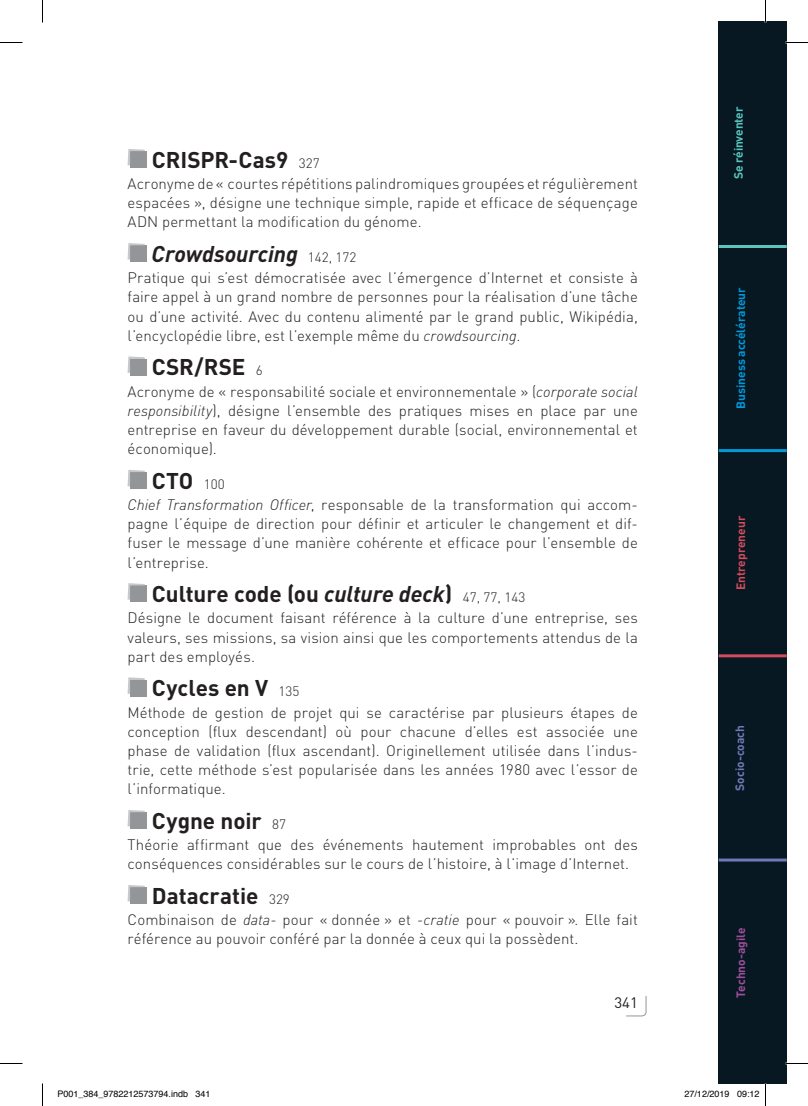
<style>
.page{position:relative;width:808px;height:1106px;background:#fff}
.page>*{position:absolute;margin:0;border:0;box-sizing:border-box;transform-origin:0 0}
.t1{font:700 22.5px "DIN";color:#231f20}
.t2{font:italic 700 22.5px "DIN";color:#231f20}
.t3{font:300 15px/19.2px "DIN";letter-spacing:.005em;color:#231f20;text-align:justify}
.t4{font:15px "DIN";color:#231f20}
.t5{font:700 12px "DIN";color:#0099da}
.t6{font:700 12px "DIN";color:#d34b5c}
.t7{font:700 12px "DIN";color:#9e4d9a}
.t8{font:700 12px "DIN";letter-spacing:-.01em;color:#5ac4bd}
.t9{font:700 12px "DIN";color:#6e79b5}
.t10{font:9px "Helvetica";color:#000}
.s1{font-weight:300;font-size:13.5px}
.s2{font-weight:300;font-style:normal;font-size:13.5px}
.s3{font-style:italic}
</style>
<div class="page">
<svg style="left:626px;top:996px;width:21px;height:20px"></svg>
<div style="left:719px;top:858px;width:68px;height:226px;background:#071822"></div>
<div style="left:719px;top:654px;width:68px;height:204px;background:#071822"></div>
<div style="left:719px;top:450px;width:68px;height:204px;background:#071822"></div>
<div style="left:719px;top:246px;width:68px;height:204px;background:#071822"></div>
<hr style="left:719px;top:654px;width:68px;height:3px;background:#d34b5c">
<hr style="left:719px;top:858px;width:68px;height:3px;background:#6e79b5">
<div style="left:719px;top:21px;width:68px;height:225px;background:#071822"></div>
<hr style="left:719px;top:449px;width:68px;height:3px;background:#0099da">
<hr style="left:719px;top:245px;width:68px;height:3px;background:#5ac4bd">
<div style="left:130px;top:151px;width:17px;height:17px;background:#939598"></div>
<svg style="left:128px;top:149px;width:17px;height:17px"></svg>
<div style="left:130px;top:245px;width:17px;height:17px;background:#939598"></div>
<svg style="left:128px;top:243px;width:17px;height:17px"></svg>
<div style="left:130px;top:359px;width:17px;height:16px;background:#939598"></div>
<svg style="left:128px;top:356px;width:17px;height:17px"></svg>
<div style="left:130px;top:472px;width:17px;height:16px;background:#939598"></div>
<svg style="left:128px;top:470px;width:17px;height:17px"></svg>
<div style="left:130px;top:585px;width:17px;height:17px;background:#939598"></div>
<svg style="left:128px;top:583px;width:17px;height:17px"></svg>
<div style="left:130px;top:680px;width:17px;height:16px;background:#939598"></div>
<svg style="left:128px;top:677px;width:17px;height:17px"></svg>
<div style="left:130px;top:812px;width:17px;height:16px;background:#939598"></div>
<svg style="left:128px;top:810px;width:17px;height:17px"></svg>
<div style="left:130px;top:887px;width:17px;height:16px;background:#939598"></div>
<svg style="left:128px;top:885px;width:17px;height:17px"></svg>
<hr style="left:785px;top:1062px;width:23px;height:2px;background:#fff">
<hr style="left:764px;top:0;width:2px;height:23px;background:#fff">
<svg style="left:0;top:42px;width:22px;height:1px"></svg>
<svg style="left:785px;top:42px;width:23px;height:1px"></svg>
<svg style="left:0;top:1063px;width:22px;height:1px"></svg>
<svg style="left:785px;top:1063px;width:23px;height:1px"></svg>
<svg style="left:42px;top:0;width:1px;height:23px"></svg>
<svg style="left:42px;top:1083px;width:1px;height:22px"></svg>
<svg style="left:765px;top:0;width:1px;height:23px"></svg>
<svg style="left:764px;top:1083px;width:2px;height:22px"></svg>
<h1 class="t1" style="left:152px;top:145px;width:169px">CRISPR-Cas9 <span class="s1">327</span></h1>
<p class="t3" style="left:128px;top:174px;width:512px">Acronyme de « courtes répétitions palindromiques groupées et régulièrement espacées », désigne une technique simple, rapide et efficace de séquençage ADN permettant la modification du génome.</p>
<h1 class="t2" style="left:152px;top:239px;width:206px">Crowdsourcing <span class="s2">142, 172</span></h1>
<p class="t3" style="left:128px;top:268px;width:512px">Pratique qui s’est démocratisée avec l’émergence d’Internet et consiste à faire appel à un grand nombre de personnes pour la réalisation d’une tâche ou d’une activité. Avec du contenu alimenté par le grand public, Wikipédia, l’encyclopédie libre, est l’exemple même du <span class="s3">crowdsourcing</span>.</p>
<h1 class="t1" style="left:152px;top:352px;width:112px">CSR/RSE <span class="s1">6</span></h1>
<p class="t3" style="left:128px;top:381px;width:512px">Acronyme de « responsabilité sociale et environnementale » (<span class="s3">corporate social responsibility</span>), désigne l’ensemble des pratiques mises en place par une entreprise en faveur du développement durable (social, environnemental et économique).</p>
<h1 class="t1" style="left:152px;top:466px;width:74px">CTO <span class="s1">100</span></h1>
<p class="t3" style="left:128px;top:495px;width:512px"><span class="s3">Chief Transformation Officer</span>, responsable de la transformation qui accom&shy;pagne l’équipe de direction pour définir et articuler le changement et dif&shy;fuser le message d’une manière cohérente et efficace pour l’ensemble de l’entreprise.</p>
<h1 class="t1" style="left:152px;top:579px;width:375px">Culture code (ou <span class="s3">culture deck</span>) <span class="s1">47, 77, 143</span></h1>
<p class="t3" style="left:128px;top:608px;width:512px">Désigne le document faisant référence à la culture d’une entreprise, ses valeurs, ses missions, sa vision ainsi que les comportements attendus de la part des employés.</p>
<h1 class="t1" style="left:152px;top:673px;width:149px">Cycles en V <span class="s1">135</span></h1>
<p class="t3" style="left:128px;top:702px;width:512px">Méthode de gestion de projet qui se caractérise par plusieurs étapes de conception (flux descendant) où pour chacune d’elles est associée une phase de validation (flux ascendant). Originellement utilisée dans l’indus&shy;trie, cette méthode s’est popularisée dans les années 1980 avec l’essor de l’informatique.</p>
<h1 class="t1" style="left:152px;top:806px;width:136px">Cygne noir <span class="s1">87</span></h1>
<p class="t3" style="left:128px;top:835px;width:512px">Théorie affirmant que des événements hautement improbables ont des conséquences considérables sur le cours de l’histoire, à l’image d’Internet.</p>
<h1 class="t1" style="left:152px;top:881px;width:139px">Datacratie <span class="s1">329</span></h1>
<p class="t3" style="left:128px;top:910px;width:512px">Combinaison de <span class="s3">data-</span> pour « donnée » et <span class="s3">-cratie</span> pour « pouvoir »<span class="s3">.</span> Elle fait référence au pouvoir conféré par la donnée à ceux qui la possèdent.</p>
<p class="t4" style="left:614px;top:993px;width:25px">341</p>
<p class="t8" style="left:731px;top:179px;width:74px;rotate:-90deg">Se réinventer</p>
<p class="t5" style="left:733px;top:409px;width:123px;rotate:-90deg">Business accélérateur</p>
<p class="t6" style="left:733px;top:590px;width:76px;rotate:-90deg">Entrepreneur</p>
<p class="t9" style="left:732px;top:790px;width:67px;rotate:-90deg">Socio-coach</p>
<p class="t7" style="left:733px;top:997px;width:72px;rotate:-90deg">Techno-agile</p>
<p class="t10" style="left:57px;top:1086px;width:155px">P001_384_9782212573794.indb 341</p>
<p class="t10" style="left:684px;top:1086px;width:77px">27/12/2019 09:12</p>
</div>
